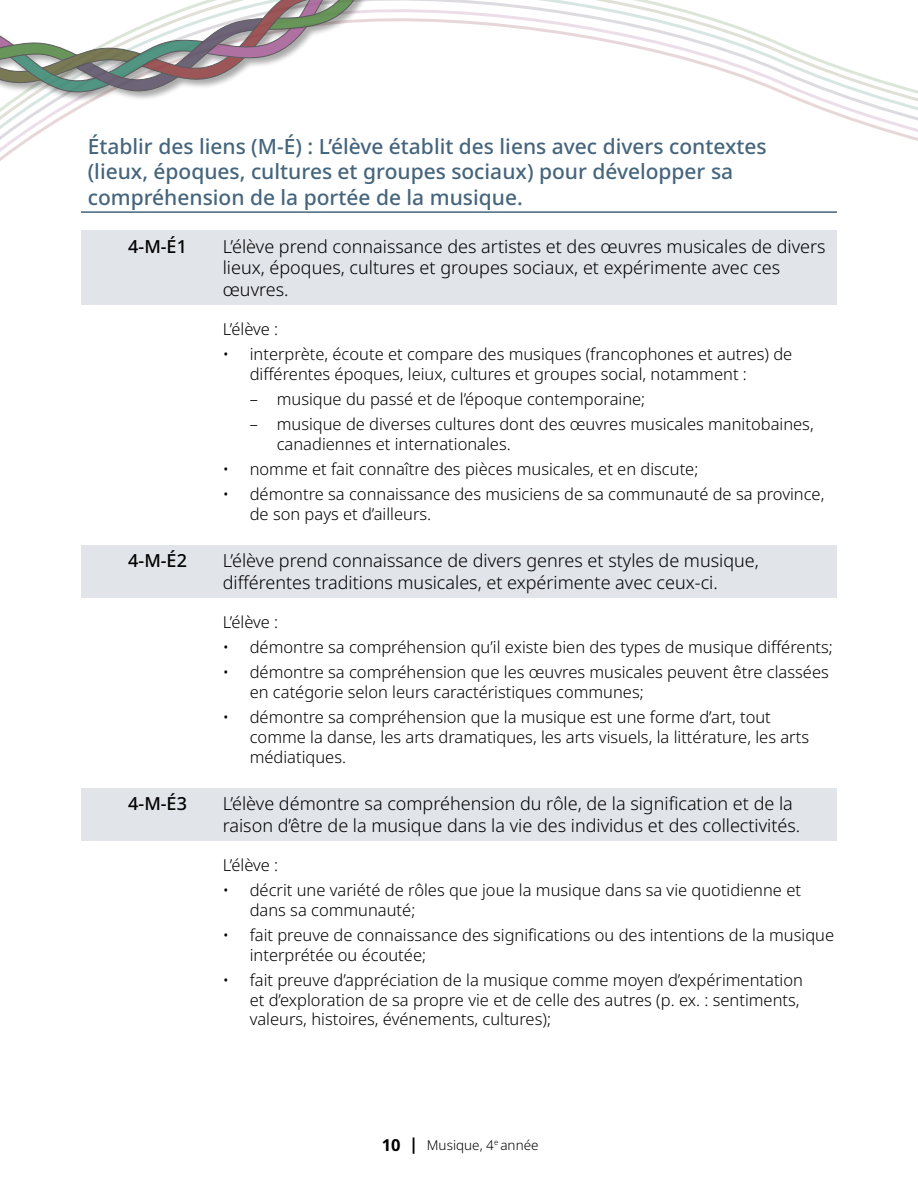
<style>
.page{position:relative;width:918px;height:1188px;background:#fff}
.page>*{position:absolute;margin:0;border:0;box-sizing:border-box;transform-origin:0 0}
.Header_Outcomes{font:500 21px/25.2px "Noto Sans";color:#45657d}
.GLO_arts{font:300 18px/21.6px "Noto Sans";color:#000}
.GLO_arts-2{font:500 18px "Noto Sans";color:#000}
.Bullet_Outcome_no_bullet{font:300 16.5px/19.8px "Noto Sans";color:#000}
.t1{font:300 13.5px "Noto Sans";color:#000}
.s1{font-weight:700;font-size:16.5px}
</style>
<div class="page">
<svg style="left:0;top:0;width:918px;height:161px"></svg>
<div style="left:0;top:0;width:515px;height:102px;background:#000;opacity:.4"></div>
<svg style="left:0;top:0;width:407px;height:96px"></svg>
<hr style="left:81px;top:211px;width:756px;height:2px;background:#45657d">
<div style="left:81px;top:230px;width:756px;height:74px;background:#e1e4e8"></div>
<div style="left:81px;top:545px;width:756px;height:53px;background:#e1e4e8"></div>
<div style="left:81px;top:788px;width:756px;height:52px;background:#e1e4e8"></div>
<h3 class="Header_Outcomes" style="left:88px;top:134px;width:680px">Établir des liens (M-É) : L’élève établit des liens avec divers contextes (lieux, époques, cultures et groupes sociaux) pour développer sa compréhension de la portée de la musique.</h3>
<h4 class="GLO_arts-2" style="left:128px;top:233px;width:60px">4-M-É1</h4>
<h4 class="GLO_arts" style="left:223px;top:236px;width:604px">L’élève prend connaissance des artistes et des œuvres musicales de divers lieux, époques, cultures et groupes sociaux, et expérimente avec ces œuvres.</h4>
<p class="Bullet_Outcome_no_bullet" style="left:223px;top:319px;width:57px">L’élève :</p>
<p class="Bullet_Outcome_no_bullet" style="left:250px;top:344px;width:544px;text-indent:-27px">• interprète, écoute et compare des musiques (francophones et autres) de différentes époques, leiux, cultures et groupes social, notamment :</p>
<p class="Bullet_Outcome_no_bullet" style="left:250px;top:389px;width:397px">– musique du passé et de l’époque contemporaine;</p>
<p class="Bullet_Outcome_no_bullet" style="left:277px;top:414px;width:539px;text-indent:-27px">– musique de diverses cultures dont des œuvres musicales manitobaines, canadiennes et internationales.</p>
<p class="Bullet_Outcome_no_bullet" style="left:223px;top:459px;width:477px">• nomme et fait connaître des pièces musicales, et en discute;</p>
<p class="Bullet_Outcome_no_bullet" style="left:250px;top:485px;width:576px;text-indent:-27px">• démontre sa connaissance des musiciens de sa communauté de sa province, de son pays et d’ailleurs.</p>
<h4 class="GLO_arts-2" style="left:128px;top:548px;width:60px">4-M-É2</h4>
<h4 class="GLO_arts" style="left:223px;top:551px;width:538px">L’élève prend connaissance de divers genres et styles de musique, différentes traditions musicales, et expérimente avec ceux-ci.</h4>
<p class="Bullet_Outcome_no_bullet" style="left:223px;top:612px;width:57px">L’élève :</p>
<p class="Bullet_Outcome_no_bullet" style="left:223px;top:638px;width:612px">• démontre sa compréhension qu’il existe bien des types de musique différents;</p>
<p class="Bullet_Outcome_no_bullet" style="left:250px;top:663px;width:581px;text-indent:-27px">• démontre sa compréhension que les œuvres musicales peuvent être classées en catégorie selon leurs caractéristiques communes;</p>
<p class="Bullet_Outcome_no_bullet" style="left:250px;top:708px;width:561px;text-indent:-27px">• démontre sa compréhension que la musique est une forme d’art, tout comme la danse, les arts dramatiques, les arts visuels, la littérature, les arts médiatiques.</p>
<h4 class="GLO_arts-2" style="left:128px;top:791px;width:60px">4-M-É3</h4>
<h4 class="GLO_arts" style="left:223px;top:793px;width:579px">L’élève démontre sa compréhension du rôle, de la signification et de la raison d’être de la musique dans la vie des individus et des collectivités.</h4>
<p class="Bullet_Outcome_no_bullet" style="left:223px;top:855px;width:57px">L’élève :</p>
<p class="Bullet_Outcome_no_bullet" style="left:250px;top:880px;width:553px;text-indent:-27px">• décrit une variété de rôles que joue la musique dans sa vie quotidienne et dans sa communauté;</p>
<p class="Bullet_Outcome_no_bullet" style="left:250px;top:925px;width:586px;text-indent:-27px">• fait preuve de connaissance des significations ou des intentions de la musique interprétée ou écoutée;</p>
<p class="Bullet_Outcome_no_bullet" style="left:250px;top:970px;width:555px;text-indent:-27px">• fait preuve d’appréciation de la musique comme moyen d’expérimentation et d’exploration de sa propre vie et de celle des autres (p. ex. : sentiments, valeurs, histoires, événements, cultures);</p>
<p class="t1" style="left:382px;top:1135px;width:158px"><span class="s1">10 |</span> Musique, 4<sup>e</sup> année</p>
</div>
